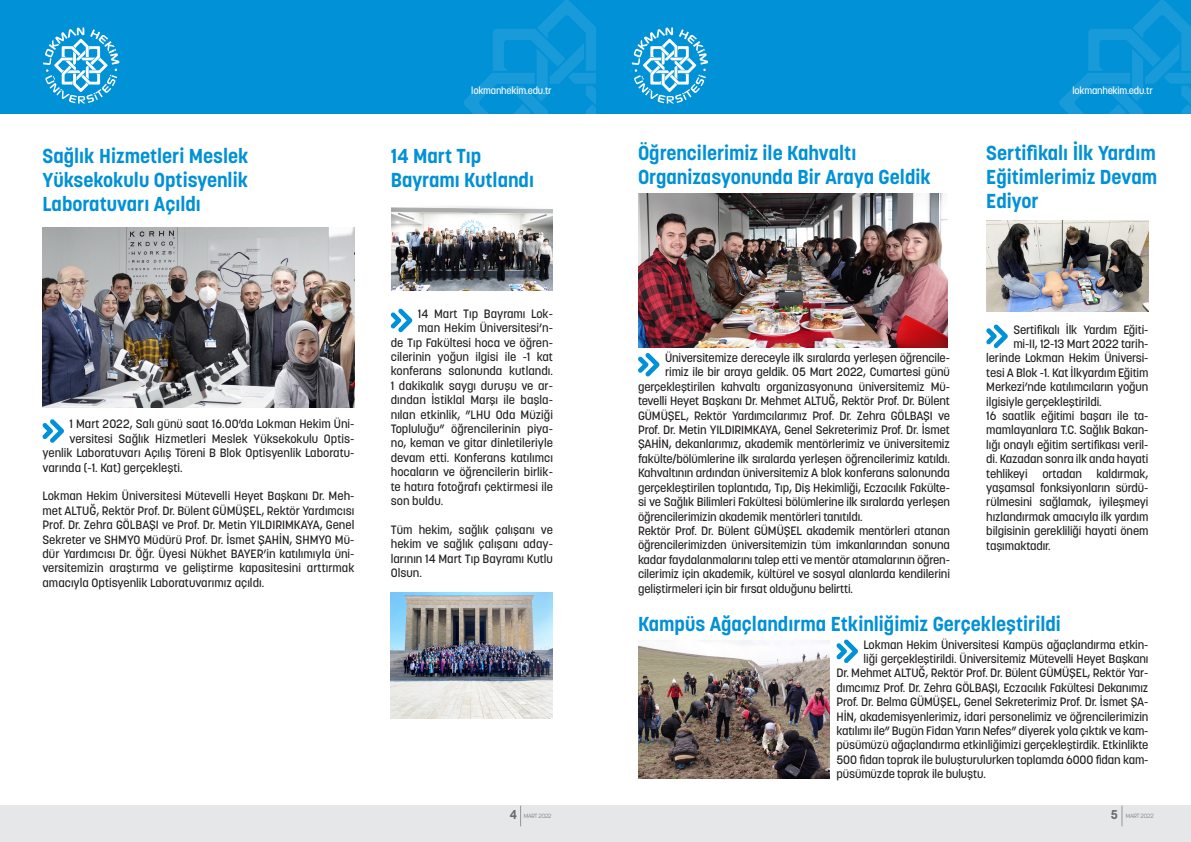
<style>
.page{position:relative;width:1191px;height:842px;background:#fff}
.page>*{position:absolute;margin:0;border:0;box-sizing:border-box;transform-origin:0 0}
.t1{font:700 20px/24px "Korolev";color:#0091d6}
.t2{font:500 12px/14.4px "Korolev";letter-spacing:-.01em;color:#231f20;text-align:justify}
.t3{font:500 10px "Korolev";letter-spacing:-.02em;color:#fff}
.t4{font:300 6px "Korolev";letter-spacing:-.03em;color:#6c6d70}
.t5{font:300 5.9px "Korolev";letter-spacing:-.03em;color:#6c6d70}
.s1{font-weight:700;font-size:12.8px}
</style>
<div class="page">
<div style="left:0;top:806px;width:1191px;height:36px;background:#e6e7e9"></div>
<div style="left:595px;top:0;width:596px;height:113px;background:#0091d6"></div>
<svg style="left:1059px;top:0;width:132px;height:113px"></svg>
<div style="left:0;top:0;width:595px;height:113px;background:#0091d6"></div>
<svg style="left:464px;top:0;width:131px;height:113px"></svg>
<svg style="left:520px;top:806px;width:1px;height:20px"></svg>
<svg style="left:1121px;top:806px;width:1px;height:20px"></svg>
<svg style="left:43px;top:28px;width:76px;height:76px"></svg>
<svg style="left:632px;top:28px;width:76px;height:76px"></svg>
<svg style="left:390px;top:308px;width:22px;height:24px"></svg>
<svg style="left:986px;top:324px;width:21px;height:24px"></svg>
<svg style="left:42px;top:419px;width:22px;height:24px"></svg>
<svg style="left:638px;top:353px;width:21px;height:23px"></svg>
<svg style="left:836px;top:639px;width:22px;height:24px"></svg>
<img style="left:391px;top:206px;width:161px;height:84px">
<img style="left:43px;top:228px;width:311px;height:180px">
<img style="left:638px;top:193px;width:309px;height:155px">
<img style="left:986px;top:220px;width:162px;height:91px">
<img style="left:391px;top:593px;width:162px;height:126px">
<img style="left:638px;top:640px;width:191px;height:138px">
<p class="t3" style="left:471px;top:84px;width:82px">lokmanhekim.edu.tr</p>
<p class="t3" style="left:1072px;top:84px;width:82px">lokmanhekim.edu.tr</p>
<p class="t1" style="left:391px;top:144px;width:145px">14 Mart Tıp<br>Bayramı Kutlandı</p>
<p class="t1" style="left:986px;top:141px;width:172px;text-align:justify">Sertifikalı İlk Yardım Eğitimlerimiz Devam Ediyor</p>
<p class="t1" style="left:43px;top:144px;width:208px;text-align:justify">Sağlık Hizmetleri Meslek Yüksekokulu Optisyenlik Laboratuvarı Açıldı</p>
<p class="t1" style="left:638px;top:141px;width:294px">Öğrencilerimiz ile Kahvaltı<br>Organizasyonunda Bir Araya Geldik</p>
<p class="t2" style="left:70px;top:417px;width:286px">1 Mart 2022, Salı günü saat 16.00’da Lokman Hekim Üni-</p>
<p class="t2" style="left:70px;top:431px;width:286px">versitesi Sağlık Hizmetleri Meslek Yüksekokulu Optis-</p>
<p class="t2" style="left:43px;top:446px;width:313px">yenlik Laboratuvarı Açılış Töreni B Blok Optisyenlik Laboratu-</p>
<p class="t2" style="left:43px;top:460px;width:142px">varında (-1. Kat) gerçekleşti.</p>
<p class="t2" style="left:43px;top:489px;width:313px">Lokman Hekim Üniversitesi Mütevelli Heyet Başkanı Dr. Meh&shy;met ALTUĞ, Rektör Prof. Dr. Bülent GÜMÜŞEL, Rektör Yardımcısı Prof. Dr. Zehra GÖLBAŞI ve Prof. Dr. Metin YILDIRIMKAYA, Genel Sekreter ve SHMYO Müdürü Prof. Dr. İsmet ŞAHİN, SHMYO Mü&shy;dür Yardımcısı Dr. Öğr. Üyesi Nükhet BAYER’in katılımıyla üni&shy;versitemizin araştırma ve geliştirme kapasitesini arttırmak amacıyla Optisyenlik Laboratuvarımız açıldı.</p>
<p class="t2" style="left:418px;top:306px;width:137px">14 Mart Tıp Bayramı Lok-</p>
<p class="t2" style="left:418px;top:321px;width:137px">man Hekim Üniversitesi’n-</p>
<p class="t2" style="left:391px;top:335px;width:164px">de Tıp Fakültesi hoca ve öğren-</p>
<p class="t2" style="left:391px;top:350px;width:164px">cilerinin yoğun ilgisi ile -1 kat</p>
<p class="t2" style="left:391px;top:364px;width:164px">konferans salonunda kutlandı.</p>
<p class="t2" style="left:391px;top:378px;width:164px">1 dakikalık saygı duruşu ve ar-</p>
<p class="t2" style="left:391px;top:393px;width:164px">dından İstiklal Marşı ile başla-</p>
<p class="t2" style="left:391px;top:407px;width:164px">nılan etkinlik, ”LHU Oda Müziği</p>
<p class="t2" style="left:391px;top:422px;width:164px">Topluluğu” öğrencilerinin piya-</p>
<p class="t2" style="left:391px;top:436px;width:164px">no, keman ve gitar dinletileriyle</p>
<p class="t2" style="left:391px;top:450px;width:164px">devam etti. Konferans katılımcı</p>
<p class="t2" style="left:391px;top:465px;width:164px">hocaların ve öğrencilerin birlik-</p>
<p class="t2" style="left:391px;top:479px;width:164px">te hatıra fotoğrafı çektirmesi ile</p>
<p class="t2" style="left:391px;top:494px;width:54px">son buldu.</p>
<p class="t2" style="left:391px;top:522px;width:164px">Tüm hekim, sağlık çalışanı ve hekim ve sağlık çalışanı aday&shy;larının 14 Mart Tıp Bayramı Kutlu Olsun.</p>
<p class="t2" style="left:665px;top:351px;width:286px">Üniversitemize dereceyle ilk sıralarda yerleşen öğrencile-</p>
<p class="t2" style="left:665px;top:365px;width:286px">rimiz ile bir araya geldik. 05 Mart 2022, Cumartesi günü</p>
<p class="t2" style="left:638px;top:379px;width:313px">gerçekleştirilen kahvaltı organizasyonuna üniversitemiz Mü-</p>
<p class="t2" style="left:638px;top:394px;width:313px">tevelli Heyet Başkanı Dr. Mehmet ALTUĞ, Rektör Prof. Dr. Bülent</p>
<p class="t2" style="left:638px;top:408px;width:313px">GÜMÜŞEL, Rektör Yardımcılarımız Prof. Dr. Zehra GÖLBAŞI ve</p>
<p class="t2" style="left:638px;top:423px;width:313px">Prof. Dr. Metin YILDIRIMKAYA, Genel Sekreterimiz Prof. Dr. İsmet</p>
<p class="t2" style="left:638px;top:437px;width:313px">ŞAHİN, dekanlarımız, akademik mentörlerimiz ve üniversitemiz</p>
<p class="t2" style="left:638px;top:451px;width:313px">fakülte/bölümlerine ilk sıralarda yerleşen öğrencilerimiz katıldı.</p>
<p class="t2" style="left:638px;top:466px;width:313px">Kahvaltının ardından üniversitemiz A blok konferans salonunda</p>
<p class="t2" style="left:638px;top:480px;width:313px">gerçekleştirilen toplantıda, Tıp, Diş Hekimliği, Eczacılık Fakülte-</p>
<p class="t2" style="left:638px;top:495px;width:313px">si ve Sağlık Bilimleri Fakültesi bölümlerine ilk sıralarda yerleşen</p>
<p class="t2" style="left:638px;top:509px;width:226px">öğrencilerimizin akademik mentörleri tanıtıldı.</p>
<p class="t2" style="left:638px;top:523px;width:313px">Rektör Prof. Dr. Bülent GÜMÜŞEL akademik mentörleri atanan öğrencilerimizden üniversitemizin tüm imkanlarından sonuna kadar faydalanmalarını talep etti ve mentör atamalarının öğren&shy;cilerimiz için akademik, kültürel ve sosyal alanlarda kendilerini geliştirmeleri için bir fırsat olduğunu belirtti.</p>
<p class="t2" style="left:1013px;top:322px;width:137px">Sertifikalı İlk Yardım Eğiti-</p>
<p class="t2" style="left:1013px;top:337px;width:137px">mi-II, 12-13 Mart 2022 tarih-</p>
<p class="t2" style="left:986px;top:351px;width:164px">lerinde Lokman Hekim Üniversi-</p>
<p class="t2" style="left:986px;top:365px;width:164px">tesi A Blok -1. Kat İlkyardım Eğitim</p>
<p class="t2" style="left:986px;top:380px;width:164px">Merkezi’nde katılımcıların yoğun</p>
<p class="t2" style="left:986px;top:394px;width:117px">ilgisiyle gerçekleştirildi.</p>
<p class="t2" style="left:986px;top:409px;width:164px">16 saatlik eğitimi başarı ile ta&shy;mamlayanlara T.C. Sağlık Bakan&shy;lığı onaylı eğitim sertifikası veril&shy;di. Kazadan sonra ilk anda hayati tehlikeyi ortadan kaldırmak, yaşamsal fonksiyonların sürdü&shy;rülmesini sağlamak, iyileşmeyi hızlandırmak amacıyla ilk yardım bilgisinin gerekliliği hayati önem taşımaktadır.</p>
<p class="t1" style="left:638px;top:612px;width:424px">Kampüs Ağaçlandırma Etkinliğimiz Gerçekleştirildi</p>
<p class="t2" style="left:863px;top:637px;width:286px">Lokman Hekim Üniversitesi Kampüs ağaçlandırma etkin-</p>
<p class="t2" style="left:863px;top:652px;width:286px">liği gerçekleştirildi. Üniversitemiz Mütevelli Heyet Başkanı</p>
<p class="t2" style="left:836px;top:666px;width:313px">Dr. Mehmet ALTUĞ, Rektör Prof. Dr. Bülent GÜMÜŞEL, Rektör Yar-</p>
<p class="t2" style="left:836px;top:680px;width:313px">dımcımız Prof. Dr. Zehra GÖLBAŞI, Eczacılık Fakültesi Dekanımız</p>
<p class="t2" style="left:836px;top:695px;width:313px">Prof. Dr. Belma GÜMÜŞEL, Genel Sekreterimiz Prof. Dr. İsmet ŞA-</p>
<p class="t2" style="left:836px;top:709px;width:313px">HİN, akademisyenlerimiz, idari personelimiz ve öğrencilerimizin</p>
<p class="t2" style="left:836px;top:724px;width:313px">katılımı ile” Bugün Fidan Yarın Nefes” diyerek yola çıktık ve kam-</p>
<p class="t2" style="left:836px;top:738px;width:313px">püsümüzü ağaçlandırma etkinliğimizi gerçekleştirdik. Etkinlikte</p>
<p class="t2" style="left:836px;top:752px;width:313px">500 fidan toprak ile buluşturulurken toplamda 6000 fidan kam-</p>
<p class="t2" style="left:836px;top:767px;width:151px">püsümüzde toprak ile buluştu.</p>
<p class="t5" style="left:510px;top:812px;width:43px"><span class="s1">4</span> MART 2022</p>
<p class="t4" style="left:1110px;top:812px;width:44px"><span class="s1">5</span> MART 2022</p>
</div>
